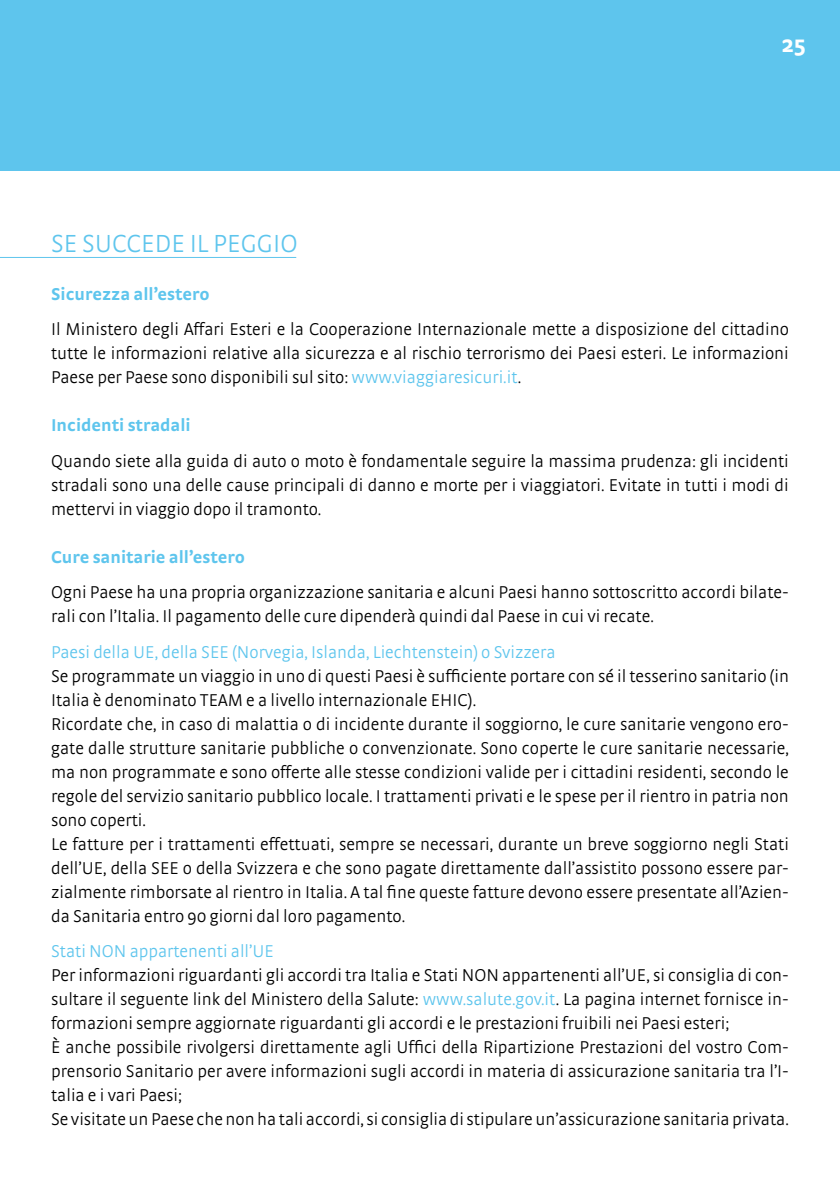
<style>
.page{position:relative;width:840px;height:1191px;background:#fff}
.page>*{position:absolute;margin:0;border:0;box-sizing:border-box;transform-origin:0 0}
.t1{font:300 26px "Strada";color:#5ec5ed}
.t2{font:700 24px "Strada";color:#fff}
.t3{font:300 18px/24px "Strada";color:#000}
.t4{font:300 18px "Strada";color:#5ec5ed}
.t5{font:700 18px "Strada";color:#5ec5ed}
.s1{color:#5ec5ed}
</style>
<div class="page">
<div style="left:0;top:0;width:839px;height:170px;background:#5ec5ed"></div>
<hr style="left:0;top:257px;width:296px;height:1px;background:#5ec5ed">
<h2 class="t2" style="left:780px;top:30px;width:26px">25</h2>
<h1 class="t1" style="left:51px;top:229px;width:248px">SE SUCCEDE IL PEGGIO</h1>
<p class="t5" style="left:51px;top:283px;width:160px">Sicurezza all’estero</p>
<p class="t3" style="left:51px;top:317px;width:739px;text-align:justify">Il Ministero degli Affari Esteri e la Cooperazione Internazionale mette a disposizione del cittadino tutte le informazioni relative alla sicurezza e al rischio terrorismo dei Paesi esteri. Le informazioni Paese per Paese sono disponibili sul sito: <span class="s1">www.viaggiaresicuri.it</span>.</p>
<p class="t5" style="left:51px;top:414px;width:141px">Incidenti stradali</p>
<p class="t3" style="left:51px;top:448px;width:738px;text-align:justify">Quando siete alla guida di auto o moto è fondamentale seguire la massima prudenza: gli incidenti stradali sono una delle cause principali di danno e morte per i viaggiatori. Evitate in tutti i modi di mettervi in viaggio dopo il tramonto.</p>
<p class="t5" style="left:51px;top:546px;width:195px">Cure sanitarie all’estero</p>
<p class="t3" style="left:51px;top:580px;width:739px">Ogni Paese ha una propria organizzazione sanitaria e alcuni Paesi hanno sottoscritto accordi bilate&shy;rali con l’Italia. Il pagamento delle cure dipenderà quindi dal Paese in cui vi recate.</p>
<p class="t4" style="left:51px;top:641px;width:505px">Paesi della UE, della SEE (Norvegia, Islanda, Liechtenstein) o Svizzera</p>
<p class="t3" style="left:51px;top:663px;width:739px">Se programmate un viaggio in uno di questi Paesi è sufficiente portare con sé il tesserino sanitario (in Italia è denominato TEAM e a livello internazionale EHIC).<br>Ricordate che, in caso di malattia o di incidente durante il soggiorno, le cure sanitarie vengono ero&shy;gate dalle strutture sanitarie pubbliche o convenzionate. Sono coperte le cure sanitarie necessarie, ma non programmate e sono offerte alle stesse condizioni valide per i cittadini residenti, secondo le regole del servizio sanitario pubblico locale. I trattamenti privati e le spese per il rientro in patria non sono coperti.<br>Le fatture per i trattamenti effettuati, sempre se necessari, durante un breve soggiorno negli Stati dell’UE, della SEE o della Svizzera e che sono pagate direttamente dall’assistito possono essere par&shy;zialmente rimborsate al rientro in Italia. A tal fine queste fatture devono essere presentate all’Azien&shy;da Sanitaria entro 90 giorni dal loro pagamento.</p>
<p class="t4" style="left:51px;top:941px;width:224px">Stati NON appartenenti all’UE</p>
<p class="t3" style="left:51px;top:962px;width:739px">Per informazioni riguardanti gli accordi tra Italia e Stati NON appartenenti all’UE, si consiglia di con&shy;sultare il seguente link del Ministero della Salute: <span class="s1">www.salute.gov.it</span>. La pagina internet fornisce in&shy;formazioni sempre aggiornate riguardanti gli accordi e le prestazioni fruibili nei Paesi esteri;<br>È anche possibile rivolgersi direttamente agli Uffici della Ripartizione Prestazioni del vostro Com&shy;prensorio Sanitario per avere informazioni sugli accordi in materia di assicurazione sanitaria tra l’I&shy;talia e i vari Paesi;<br>Se visitate un Paese che non ha tali accordi, si consiglia di stipulare un’assicurazione sanitaria privata.</p>
</div>
